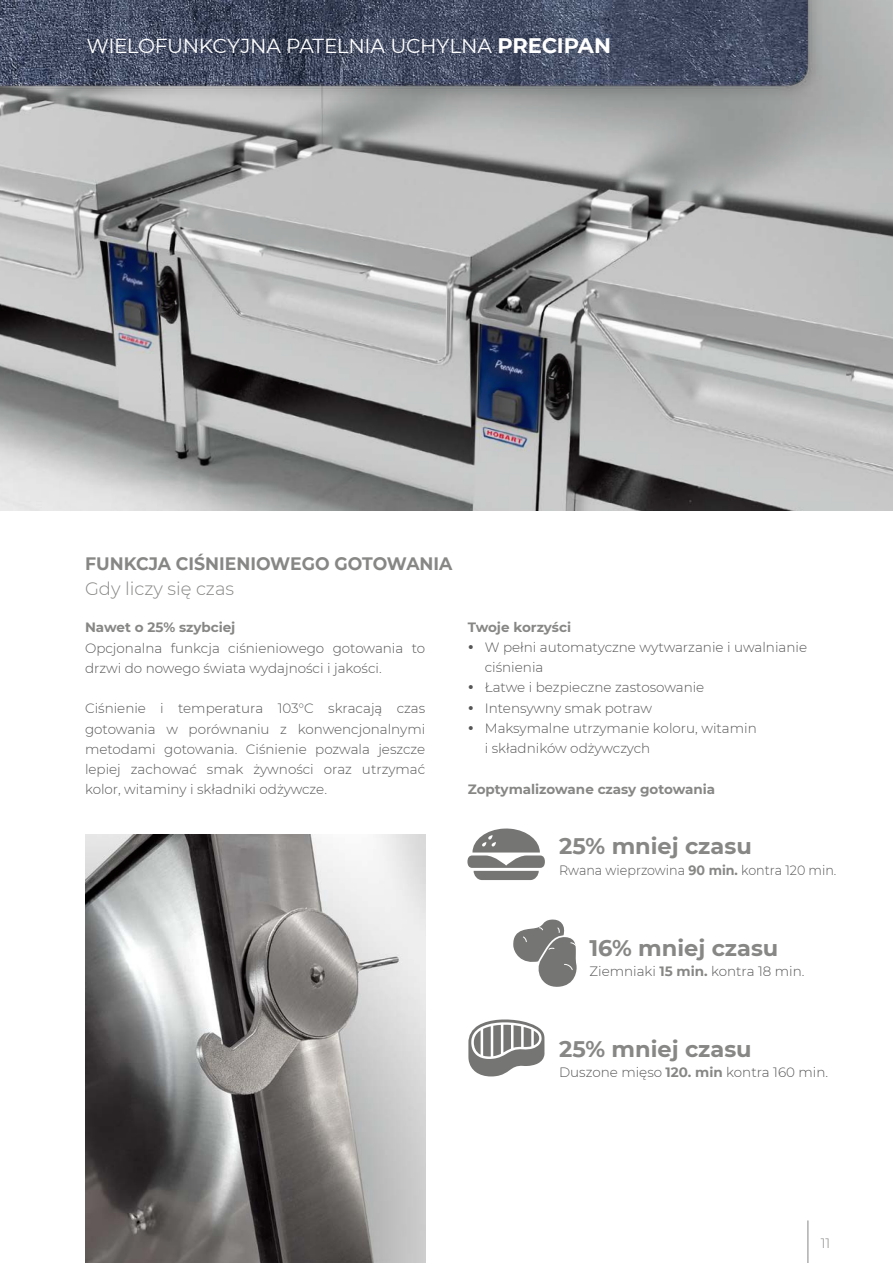
<style>
.page{position:relative;width:893px;height:1263px;background:#fff}
.page>*{position:absolute;margin:0;border:0;box-sizing:border-box;transform-origin:0 0}
.t1{font:700 22.5px "Montserrat";color:#878786}
.t2{font:20.25px "Montserrat";letter-spacing:-.02em;color:#fff}
.t3{font:700 18px "Montserrat";color:#878786;scale:.96 1}
.t4{font:300 18px "Montserrat";color:#878786}
.t5{font:300 13.5px/20.2px "Montserrat";color:#565656}
.t6{font:700 13.5px "Montserrat";color:#878786}
.t7{font:300 13.5px "Montserrat";color:#565656;scale:.94 1}
.t8{font:300 13.5px "Montserrat";color:#878786}
.s1{font-weight:700;font-size:21px}
.s2{font-weight:700;color:#878786}
</style>
<div class="page">
<hr style="left:807px;top:1220px;width:1px;height:43px;background:#878786">
<img style="left:0;top:123px;width:893px;height:387px">
<img style="left:85px;top:834px;width:340px;height:429px">
<svg style="left:467px;top:828px;width:78px;height:52px"></svg>
<svg style="left:468px;top:1019px;width:76px;height:57px"></svg>
<svg style="left:513px;top:919px;width:64px;height:68px"></svg>
<img style="left:0;top:0;width:893px;height:123px">
<h2 class="t2" style="left:86px;top:32px;width:526px">WIELOFUNKCYJNA PATELNIA UCHYLNA <span class="s1">PRECIPAN</span></h2>
<h3 class="t3" style="left:85px;top:550px;width:384px">FUNKCJA CIŚNIENIOWEGO GOTOWANIA</h3>
<h3 class="t4" style="left:85px;top:577px;width:151px">Gdy liczy się czas</h3>
<p class="t6" style="left:85px;top:618px;width:152px">Nawet o 25% szybciej</p>
<p class="t5" style="left:85px;top:637px;width:342px">Opcjonalna funkcja ciśnieniowego gotowania to drzwi do nowego świata wydajności i jakości.</p>
<p class="t5" style="left:85px;top:698px;width:342px;text-align:justify">Ciśnienie i temperatura 103°C skracają czas gotowania w porównaniu z konwencjonalnymi metodami gotowania. Ciśnienie pozwala jeszcze lepiej zachować smak żywności oraz utrzymać kolor, witaminy i składniki odżywcze.</p>
<p class="t6" style="left:468px;top:617px;width:105px">Twoje korzyści</p>
<p class="t5" style="left:485px;top:636px;width:324px">W pełni automatyczne wytwarzanie i uwalnianie ciśnienia<br>Łatwe i bezpieczne zastosowanie<br>Intensywny smak potraw<br>Maksymalne utrzymanie koloru, witamin<br>i składników odżywczych</p>
<p class="t6" style="left:468px;top:779px;width:249px">Zoptymalizowane czasy gotowania</p>
<h1 class="t1" style="left:559px;top:830px;width:194px">25% mniej czasu</h1>
<p class="t7" style="left:559px;top:861px;width:297px">Rwana wieprzowina <span class="s2">90 min.</span> kontra 120 min.</p>
<h1 class="t1" style="left:589px;top:931px;width:190px">16% mniej czasu</h1>
<p class="t5" style="left:589px;top:960px;width:217px">Ziemniaki <span class="s2">15 min.</span> kontra 18 min.</p>
<h1 class="t1" style="left:559px;top:1033px;width:194px">25% mniej czasu</h1>
<p class="t5" style="left:559px;top:1062px;width:271px">Duszone mięso <span class="s2">120. min</span> kontra 160 min.</p>
<p class="t8" style="left:821px;top:1234px;width:11px">11</p>
</div>
